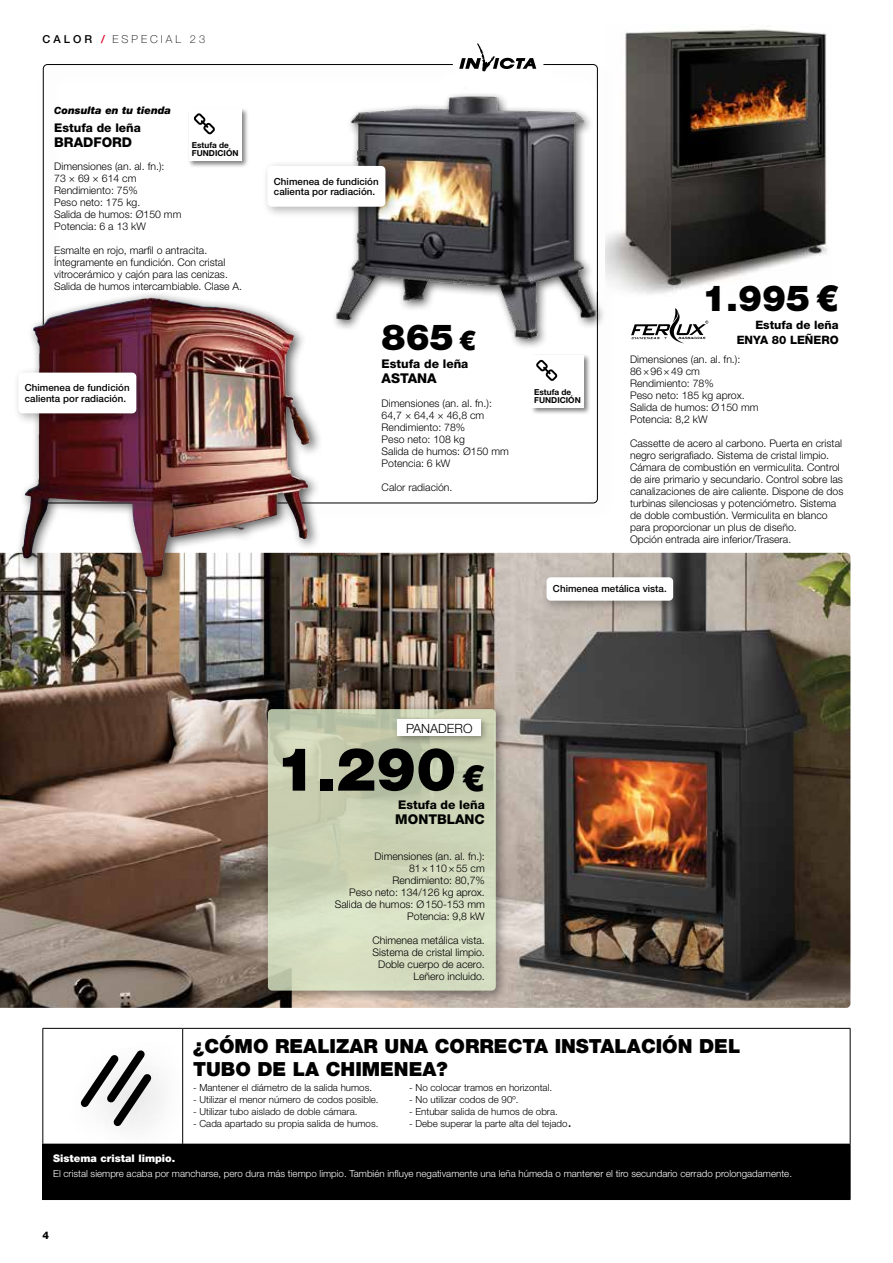
<style>
.page{position:relative;width:893px;height:1263px;background:#fff}
.page>*{position:absolute;margin:0;border:0;box-sizing:border-box;transform-origin:0 0}
.t1{font:900 60px "Helvetica Neue LT Std";color:#000}
.t2{font:900 36px "Helvetica Neue LT Std";color:#000}
.t3{font:900 19.5px/23.4px "Helvetica Neue LT Std";color:#000}
.t4{font:800 13.5px "Helvetica Neue LT Std";color:#000}
.t5{font:300 12.75px "Helvetica Neue LT Std";color:#000}
.t6{font:800 12px "Helvetica Neue LT Std";color:#000}
.t7{font:800 11.55px/15px "Helvetica Neue LT Std";color:#000;text-align:right}
.t8{font:100 10.95px "Helvetica Neue LT Std";letter-spacing:.275em;color:#000}
.t9{font:300 10.5px/12px "Helvetica Neue LT Std";color:#000}
.t10{font:900 10.5px "Helvetica Neue LT Std";color:#fff}
.t11{font:italic 900 10.5px "Helvetica Neue LT Std";color:#000}
.t12{font:800 10.5px "Helvetica Neue LT Std";color:#000}
.t13{font:300 9.75px "Helvetica Neue LT Std";color:#000}
.t14{font:300 9.75px "Helvetica Neue LT Std";color:#fff}
.t15{font:500 9.75px/10.5px "Helvetica Neue LT Std";letter-spacing:.005em;color:#000}
.t16{font:700 8.25px/8.2px "Helvetica Neue LT Std";color:#000}
.s1{font-weight:500}
.s2{font-weight:500;color:#dd052b}
.s3{font-weight:800;font-size:9.9px}
.s4{font-size:27px}
.s5{font-size:36px}
.s6{font-size:16.5px}
</style>
<div class="page">
<img style="left:623px;top:29px;width:205px;height:265px">
<svg style="left:43px;top:64px;width:555px;height:440px"></svg>
<div style="left:43px;top:1144px;width:807px;height:55px;background:#000"></div>
<hr style="left:43px;top:1028px;width:140px;height:1px;background:#000">
<hr style="left:43px;top:1029px;width:1px;height:115px;background:#000">
<hr style="left:183px;top:1028px;width:667px;height:1px;background:#000">
<hr style="left:850px;top:1029px;width:1px;height:115px;background:#000">
<hr style="left:850px;top:1144px;width:1px;height:55px;background:#000">
<hr style="left:43px;top:1199px;width:140px;height:1px;background:#000">
<hr style="left:183px;top:1199px;width:667px;height:1px;background:#000">
<div style="left:85px;top:1028px;width:106px;height:121px;background:#fff"></div>
<div style="left:91px;top:1052px;width:107px;height:120px;background:#000;opacity:.25"></div>
<div style="left:59px;top:1033px;width:106px;height:120px;background:#000;opacity:.25"></div>
<svg style="left:74px;top:1043px;width:84px;height:90px"></svg>
<img style="left:0;top:553px;width:850px;height:455px">
<div style="left:541px;top:571px;width:144px;height:42px;background:#000;opacity:.3"></div>
<div style="left:547px;top:577px;width:126px;height:24px;background:#fff;border-radius:4px"></div>
<svg style="left:631px;top:308px;width:78px;height:35px"></svg>
<div style="left:262px;top:703px;width:246px;height:300px;background:#000;opacity:.5"></div>
<svg style="left:268px;top:709px;width:228px;height:281px;background:#cbd3b6"></svg>
<div style="left:394px;top:716px;width:96px;height:29px;background:#000;opacity:.35"></div>
<div style="left:398px;top:720px;width:83px;height:16px;background:#fff"></div>
<div style="left:331px;top:87px;width:275px;height:262px;background:#fff"></div>
<img style="left:333px;top:71px;width:264px;height:273px">
<div style="left:188px;top:107px;width:61px;height:61px;background:#000;opacity:.5"></div>
<div style="left:189px;top:108px;width:52px;height:53px;background:#fff"></div>
<svg style="left:194px;top:113px;width:21px;height:22px"></svg>
<div style="left:530px;top:353px;width:61px;height:62px;background:#000;opacity:.5"></div>
<div style="left:531px;top:355px;width:53px;height:52px;background:#fff"></div>
<svg style="left:536px;top:360px;width:21px;height:21px"></svg>
<div style="left:262px;top:160px;width:136px;height:59px;background:#000;opacity:.3"></div>
<div style="left:267px;top:166px;width:118px;height:41px;background:#fff;border-radius:4px"></div>
<svg style="left:459px;top:43px;width:77px;height:28px"></svg>
<div style="left:16px;top:291px;width:307px;height:299px;background:#000;opacity:.65"></div>
<img style="left:22px;top:298px;width:127px;height:261px">
<div style="left:12px;top:367px;width:137px;height:58px;background:#000;opacity:.3"></div>
<div style="left:18px;top:373px;width:118px;height:40px;background:#fff;border-radius:4px"></div>
<div style="left:536px;top:52px;width:87px;height:279px;background:#000;opacity:.25"></div>
<svg style="left:543px;top:64px;width:55px;height:248px"></svg>
<p class="t8" style="left:43px;top:32px;width:164px"><span class="s1">CALOR</span> <span class="s2">/</span> ESPECIAL 23</p>
<p class="t11" style="left:54px;top:104px;width:119px"><span class="s3">C</span>onsulta en tu tienda</p>
<p class="t6" style="left:54px;top:120px;width:88px">Estufa de leña</p>
<p class="t4" style="left:54px;top:134px;width:79px">BRADFORD</p>
<p class="t9" style="left:54px;top:160px;width:129px">Dimensiones (an. al. fn.):<br>73 × 69 × 614 cm<br>Rendimiento: 75%<br>Peso neto: 175 kg.<br>Salida de humos: Ø150 mm<br>Potencia: 6 a 13 kW</p>
<p class="t9" style="left:54px;top:244px;width:189px">Esmalte en rojo, marfil o antracita.<br>Íntegramente en fundición. Con cristal vitrocerámico y cajón para las cenizas.<br>Salida de humos intercambiable. Clase A.</p>
<p class="t16" style="left:192px;top:141px;width:48px">Estufa de<br>FUNDICIÓN</p>
<p class="t15" style="left:25px;top:382px;width:106px">Chimenea de fundición calienta por radiación.</p>
<p class="t15" style="left:274px;top:176px;width:106px">Chimenea de fundición calienta por radiación.</p>
<h2 class="t2" style="left:382px;top:316px;width:96px">865 <span class="s4">€</span></h2>
<p class="t6" style="left:382px;top:357px;width:88px">Estufa de leña</p>
<p class="t4" style="left:382px;top:370px;width:57px">ASTANA</p>
<p class="t9" style="left:382px;top:397px;width:129px">Dimensiones (an. al. fn.):<br>64,7 × 64,4 × 46,8 cm<br>Rendimiento: 78%<br>Peso neto: 108 kg<br>Salida de humos: Ø150 mm<br>Potencia: 6 kW</p>
<p class="t9" style="left:382px;top:481px;width:72px">Calor radiación.</p>
<p class="t16" style="left:534px;top:387px;width:48px">Estufa de<br>FUNDICIÓN</p>
<h2 class="t2" style="left:702px;top:277px;width:138px">1.995€</h2>
<p class="t7" style="left:737px;top:317px;width:104px">Estufa de leña<br>ENYA 80 LEÑERO</p>
<p class="t9" style="left:630px;top:353px;width:130px">Dimensiones (an. al. fn.):<br>86×96×49 cm<br>Rendimiento: 78%<br>Peso neto: 185 kg aprox.<br>Salida de humos: Ø150 mm<br>Potencia: 8,2 kW</p>
<p class="t9" style="left:630px;top:437px;width:215px">Cassette de acero al carbono. Puerta en cristal negro serigrafiado. Sistema de cristal limpio.<br>Cámara de combustión en vermiculita. Control de aire primario y secundario. Control sobre las canalizaciones de aire caliente. Dispone de dos turbinas silenciosas y potenciómetro. Sistema de doble combustión. Vermiculita en blanco para proporcionar un plus de diseño.<br>Opción entrada aire inferior/Trasera.</p>
<p class="t15" style="left:553px;top:584px;width:115px">Chimenea metálica vista.</p>
<p class="t5" style="left:406px;top:720px;width:68px">PANADERO</p>
<h1 class="t1" style="left:276px;top:733px;width:210px">1.290<span class="s5">€</span></h1>
<p class="t6" style="left:398px;top:797px;width:88px">Estufa de leña</p>
<p class="t4" style="left:395px;top:811px;width:91px">MONTBLANC</p>
<p class="t9" style="left:335px;top:850px;width:151px;text-align:right">Dimensiones (an. al. fn.):<br>81×110×55 cm<br>Rendimiento: 80,7%<br>Peso neto: 134/126 kg aprox.<br>Salida de humos: Ø150-153 mm<br>Potencia: 9,8 kW</p>
<p class="t9" style="left:372px;top:934px;width:114px;text-align:right">Chimenea metálica vista.<br>Sistema de cristal limpio.<br>Doble cuerpo de acero.<br>Leñero incluido.</p>
<h3 class="t3" style="left:193px;top:1034px;width:549px">¿CÓMO REALIZAR UNA CORRECTA INSTALACIÓN DEL<br>TUBO DE LA CHIMENEA?</h3>
<p class="t13" style="left:193px;top:1082px;width:180px">- Mantener el diámetro de la salida humos.</p>
<p class="t13" style="left:409px;top:1082px;width:145px">- No colocar tramos en horizontal.</p>
<p class="t13" style="left:193px;top:1094px;width:187px">- Utilizar el menor número de codos posible.</p>
<p class="t13" style="left:409px;top:1094px;width:111px">- No utilizar codos de 90º.</p>
<p class="t13" style="left:193px;top:1106px;width:166px">- Utilizar tubo aislado de doble cámara.</p>
<p class="t13" style="left:409px;top:1106px;width:150px">- Entubar salida de humos de obra.</p>
<p class="t13" style="left:193px;top:1118px;width:187px">- Cada apartado su propia salida de humos.</p>
<p class="t13" style="left:409px;top:1118px;width:164px">- Debe superar la parte alta del tejado<span class="s6">.</span></p>
<p class="t10" style="left:53px;top:1152px;width:124px">Sistema cristal limpio.</p>
<p class="t14" style="left:53px;top:1168px;width:740px">El cristal siempre acaba por mancharse, pero dura más tiempo limpio. También influye negativamente una leña húmeda o mantener el tiro secundario cerrado prolongadamente.</p>
<p class="t12" style="left:43px;top:1229px;width:8px">4</p>
</div>
